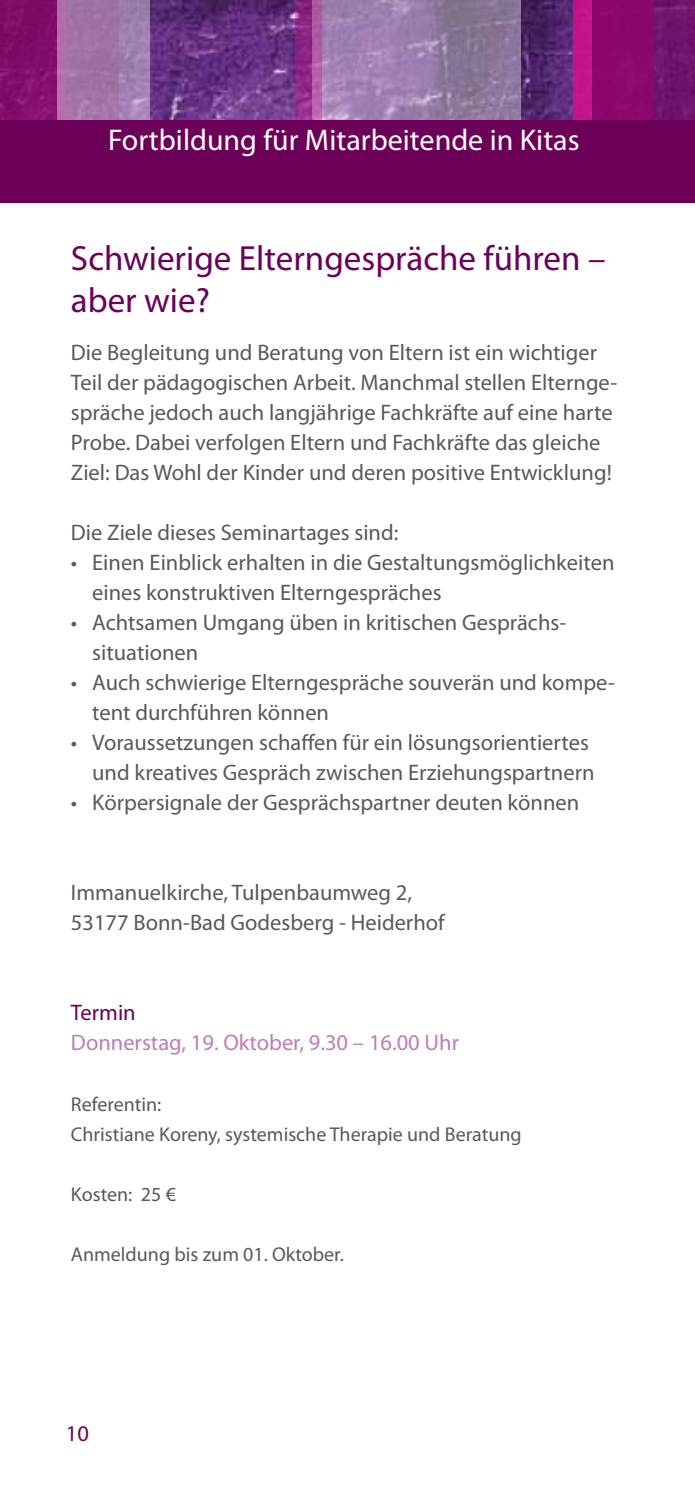
<style>
.page{position:relative;width:695px;height:1489px;background:#fff}
.page>*{position:absolute;margin:0;border:0;box-sizing:border-box;transform-origin:0 0}
.t1{font:35px/42px "Myriad Pro";color:#6c0059}
.t2{font:30px "Myriad Pro";color:#fff}
.t3{font:22.5px/30px "Myriad Pro";color:#58595b}
.t4{font:22.5px "Myriad Pro";color:#bd7db6}
.t5{font:22.5px "Myriad Pro";color:#6c0059}
.t6{font:20px/30px "Myriad Pro";color:#58595b}
</style>
<div class="page">
<img style="left:150px;top:0;width:545px;height:136px">
<svg style="left:322px;top:0;width:199px;height:120px;background:#977da7"></svg>
<div style="left:0;top:0;width:119px;height:136px;background:#820c6a"></div>
<div style="left:573px;top:0;width:80px;height:136px;background:#c2148c"></div>
<svg style="left:57px;top:0;width:93px;height:120px;background:#a277a8"></svg>
<svg style="left:295px;top:0;width:27px;height:120px;background:#9d3c93"></svg>
<div style="left:0;top:120px;width:694px;height:83px;background:#6c0059"></div>
<svg style="left:592px;top:0;width:102px;height:120px;background:#800c6b"></svg>
<h2 class="t2" style="left:108px;top:121px;width:473px">Fortbildung für Mitarbeitende in Kitas</h2>
<h1 class="t1" style="left:71px;top:237px;width:536px">Schwierige Elterngespräche führen – aber wie?</h1>
<p class="t3" style="left:71px;top:337px;width:548px">Die Begleitung und Beratung von Eltern ist ein wichtiger Teil der pädagogischen Arbeit. Manchmal stellen Elternge&shy;spräche jedoch auch langjährige Fachkräfte auf eine harte Probe. Dabei verfolgen Eltern und Fachkräfte das gleiche Ziel: Das Wohl der Kinder und deren positive Entwicklung!</p>
<p class="t3" style="left:71px;top:517px;width:329px">Die Ziele dieses Seminartages sind:</p>
<p class="t3" style="left:92px;top:547px;width:523px;text-indent:-21px">• Einen Einblick erhalten in die Gestaltungsmöglichkeiten eines konstruktiven Elterngespräches</p>
<p class="t3" style="left:92px;top:607px;width:475px;text-indent:-21px">• Achtsamen Umgang üben in kritischen Gesprächs&shy;situationen</p>
<p class="t3" style="left:92px;top:667px;width:524px;text-indent:-21px">• Auch schwierige Elterngespräche souverän und kompe&shy;tent durchführen können</p>
<p class="t3" style="left:71px;top:727px;width:525px;text-align:right">• Voraussetzungen schaffen für ein lösungsorientiertes und kreatives Gespräch zwischen Erziehungspartnern</p>
<p class="t3" style="left:71px;top:787px;width:510px">• Körpersignale der Gesprächspartner deuten können</p>
<p class="t3" style="left:71px;top:877px;width:375px">Immanuelkirche, Tulpenbaumweg 2,<br>53177 Bonn-Bad Godesberg - Heiderhof</p>
<p class="t5" style="left:71px;top:998px;width:66px">Termin</p>
<p class="t4" style="left:71px;top:1028px;width:389px">Donnerstag, 19. Oktober, 9.30 – 16.00 Uhr</p>
<p class="t6" style="left:71px;top:1088px;width:452px">Referentin:<br>Christiane Koreny, systemische Therapie und Beratung</p>
<p class="t6" style="left:71px;top:1178px;width:106px">Kosten: 25 €</p>
<p class="t6" style="left:71px;top:1238px;width:274px">Anmeldung bis zum 01. Oktober.</p>
<p class="t5" style="left:66px;top:1419px;width:25px">10</p>
</div>
